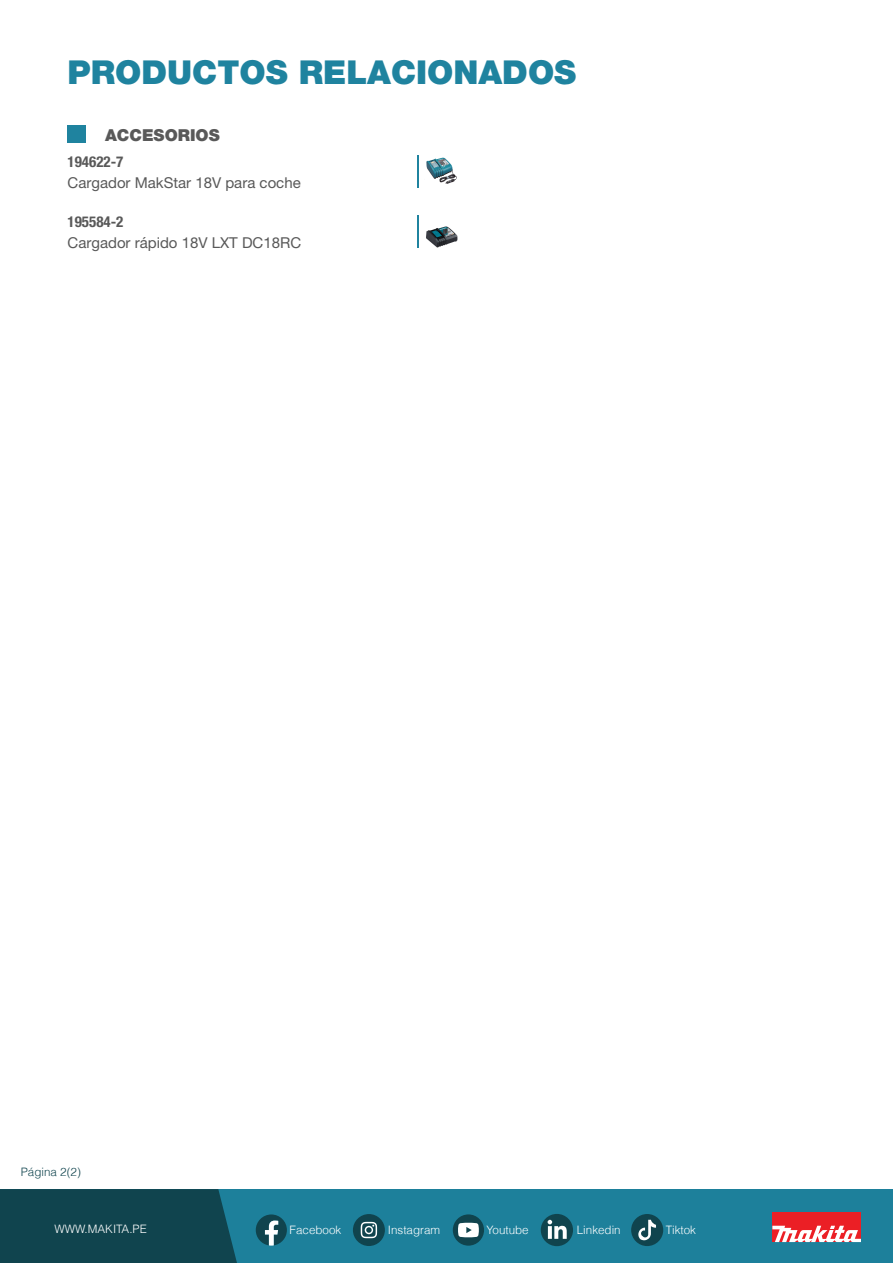
<style>
.page{position:relative;width:893px;height:1263px;background:#fff}
.page>*{position:absolute;margin:0;border:0;box-sizing:border-box;transform-origin:0 0}
.t1{font:900 33px "Helvetica Neue LT Std";color:#1f839f}
.t2{font:900 16.5px "Helvetica Neue LT Std";color:#595959}
.t3{font:15px "Helvetica Neue LT Std";color:#595959}
.t4{font:700 condensed 15px "Helvetica Neue LT Std";color:#595959}
.t5{font:300 11.55px "Helvetica";color:#fff}
.t6{font:300 11.55px "Helvetica";color:#10444e}
</style>
<div class="page">
<div style="left:68px;top:125px;width:18px;height:18px;background:#1f839f"></div>
<hr style="left:417px;top:155px;width:1px;height:33px;background:#1f839f">
<img style="left:426px;top:157px;width:31px;height:27px">
<hr style="left:417px;top:215px;width:1px;height:33px;background:#1f839f">
<img style="left:426px;top:226px;width:32px;height:22px">
<div style="left:0;top:1189px;width:892px;height:74px;background:#1d809b"></div>
<div style="left:0;top:1189px;width:237px;height:74px;background:#10444e"></div>
<svg style="left:256px;top:1214px;width:31px;height:32px"></svg>
<div style="left:540px;top:1214px;width:33px;height:32px;background:#10444e;border-radius:50%"></div>
<svg style="left:547px;top:1220px;width:19px;height:19px"></svg>
<div style="left:453px;top:1214px;width:31px;height:32px;background:#10444e;border-radius:50%"></div>
<svg style="left:458px;top:1223px;width:21px;height:14px"></svg>
<div style="left:631px;top:1214px;width:32px;height:32px;background:#10444e;border-radius:50%"></div>
<svg style="left:638px;top:1220px;width:18px;height:20px"></svg>
<div style="left:353px;top:1214px;width:32px;height:32px;background:#10444e;border-radius:50%"></div>
<svg style="left:361px;top:1222px;width:16px;height:16px"></svg>
<div style="left:772px;top:1213px;width:89px;height:29px;background:#eb1f25"></div>
<svg style="left:772px;top:1226px;width:89px;height:16px"></svg>
<h1 class="t1" style="left:68px;top:52px;width:510px">PRODUCTOS RELACIONADOS</h1>
<p class="t2" style="left:105px;top:125px;width:116px">ACCESORIOS</p>
<p class="t4" style="left:68px;top:153px;width:57px">194622-7</p>
<p class="t3" style="left:68px;top:174px;width:235px">Cargador MakStar 18V para coche</p>
<p class="t4" style="left:68px;top:213px;width:57px">195584-2</p>
<p class="t3" style="left:68px;top:234px;width:235px">Cargador rápido 18V LXT DC18RC</p>
<p class="t6" style="left:21px;top:1165px;width:62px">Página 2(2)</p>
<p class="t5" style="left:54px;top:1222px;width:94px">WWW.MAKITA.PE</p>
<p class="t5" style="left:289px;top:1222px;width:53px">Facebook</p>
<p class="t5" style="left:388px;top:1222px;width:54px">Instagram</p>
<p class="t5" style="left:486px;top:1222px;width:44px">Youtube</p>
<p class="t5" style="left:577px;top:1222px;width:45px">Linkedin</p>
<p class="t5" style="left:665px;top:1222px;width:32px">Tiktok</p>
</div>
